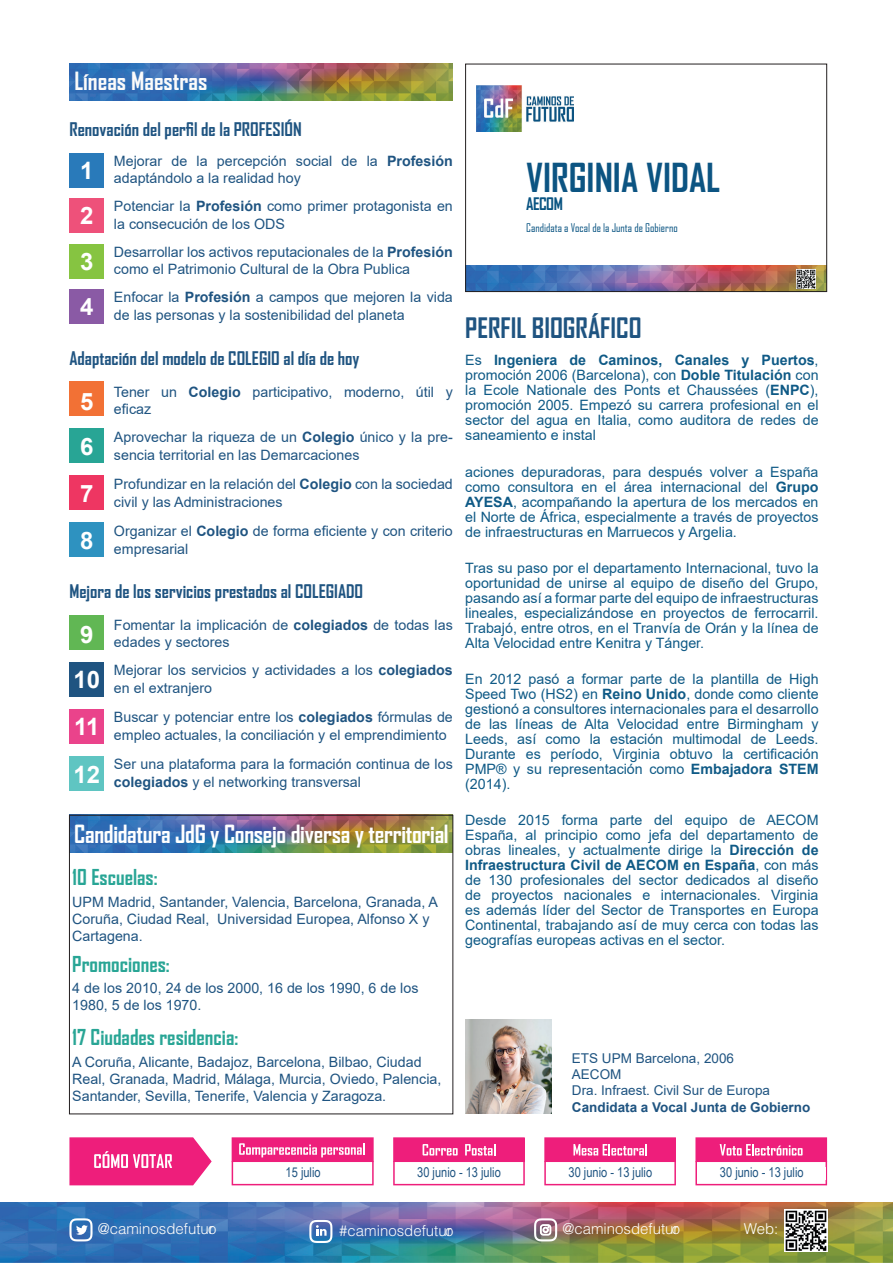
<style>
.page{position:relative;width:893px;height:1263px;background:#fff}
.page>*{position:absolute;margin:0;border:0;box-sizing:border-box;transform-origin:0 0}
.t1{font:700 38.25px "Agency FB";color:#0c5482}
.t2{font:700 27px "Agency FB";color:#1f5481}
.t3{font:700 24px "Agency FB";letter-spacing:-.01em;color:#fff}
.t4{font:700 24px/45.5px "Arial";color:#fff;text-align:justify}
.t5{font:700 24px "Agency FB";color:#fbfbfa}
.t6{font:700 21px "Agency FB";color:#28a595}
.t7{font:700 18px "Agency FB";color:#1f5481}
.t8{font:700 16.5px "Agency FB";letter-spacing:-.03em;color:#085381}
.t9{font:300 15px "Helvetica LT Std";color:#fbfbfa}
.t10{font:300 15px "Helvetica LT Std";color:#fff}
.t11{font:14.25px/15px "Arial";color:#0f5a86;text-align:justify}
.t12{font:14.25px/17.1px "Arial";color:#1f5481}
.t13{font:13.5px/16.2px "Arial";color:#1f5481}
.t14{font:13.5px "Arial Narrow";color:#1f5481}
.t15{font:700 13.5px "Arial";color:#1f5481}
.t16{font:11.4px "Agency FB";color:#085381}
.s1{font-weight:700}
</style>
<div class="page">
<div style="left:69px;top:153px;width:35px;height:35px;background:#297aba"></div>
<div style="left:69px;top:199px;width:35px;height:34px;background:#ee517a"></div>
<div style="left:69px;top:244px;width:35px;height:35px;background:#86c441"></div>
<div style="left:69px;top:290px;width:35px;height:34px;background:#8a5aa5"></div>
<div style="left:69px;top:382px;width:35px;height:34px;background:#f27135"></div>
<div style="left:69px;top:615px;width:35px;height:34px;background:#61b754"></div>
<div style="left:69px;top:429px;width:35px;height:34px;background:#28a595"></div>
<div style="left:69px;top:662px;width:35px;height:34px;background:#1f5481"></div>
<div style="left:69px;top:476px;width:35px;height:34px;background:#ee3662"></div>
<div style="left:69px;top:709px;width:35px;height:34px;background:#ea438b"></div>
<div style="left:69px;top:523px;width:35px;height:34px;background:#2e92c0"></div>
<div style="left:69px;top:756px;width:35px;height:34px;background:#5fc5c2"></div>
<img style="left:69px;top:64px;width:383px;height:37px">
<img style="left:71px;top:817px;width:380px;height:35px">
<div style="left:69px;top:815px;width:384px;height:299px;border:1px solid #231f20"></div>
<svg style="left:232px;top:1137px;width:142px;height:48px"></svg>
<svg style="left:393px;top:1137px;width:132px;height:48px"></svg>
<svg style="left:544px;top:1137px;width:132px;height:48px"></svg>
<svg style="left:695px;top:1137px;width:132px;height:48px"></svg>
<svg style="left:69px;top:1137px;width:143px;height:48px;background:#f0408f"></svg>
<div style="left:234px;top:1167px;width:138px;height:12px;background:#fff"></div>
<div style="left:395px;top:1167px;width:128px;height:12px;background:#fff"></div>
<div style="left:546px;top:1167px;width:128px;height:12px;background:#fff"></div>
<div style="left:698px;top:1167px;width:128px;height:12px;background:#fff"></div>
<img style="left:465px;top:1020px;width:86px;height:94px">
<img style="left:0;top:1203px;width:893px;height:60px">
<img style="left:784px;top:1209px;width:43px;height:42px">
<svg style="left:69px;top:1218px;width:24px;height:23px"></svg>
<svg style="left:534px;top:1218px;width:23px;height:23px"></svg>
<svg style="left:309px;top:1220px;width:23px;height:23px"></svg>
<img style="left:476px;top:86px;width:97px;height:45px">
<img style="left:467px;top:265px;width:358px;height:25px">
<img style="left:796px;top:269px;width:20px;height:19px">
<div style="left:465px;top:64px;width:362px;height:228px;border:1px solid #231f20"></div>
<h3 class="t5" style="left:74px;top:66px;width:134px">Líneas Maestras</h3>
<p class="t7" style="left:69px;top:118px;width:234px">Renovación del perfil de la PROFESIÓN</p>
<h3 class="t4" style="left:80px;top:148px;width:15px">1<br>2<br>3<br>4</h3>
<p class="t12" style="left:114px;top:152px;width:340px">Mejorar de la percepción social de la <span class="s1">Profesión </span>adaptándolo a la realidad hoy</p>
<p class="t12" style="left:114px;top:198px;width:340px">Potenciar la <span class="s1">Profesión</span> como primer protagonista en la consecución de los ODS</p>
<p class="t12" style="left:114px;top:243px;width:340px">Desarrollar los activos reputacionales de la <span class="s1">Profesión </span>como el Patrimonio Cultural de la Obra Publica</p>
<p class="t12" style="left:114px;top:289px;width:340px">Enfocar la <span class="s1">Profesión</span> a campos que mejoren la vida de las personas y la sostenibilidad del planeta</p>
<p class="t7" style="left:69px;top:347px;width:292px">Adaptación del modelo de COLEGIO al día de hoy</p>
<h3 class="t4" style="left:80px;top:379px;width:15px">5</h3>
<h3 class="t4" style="left:80px;top:424px;width:15px">6</h3>
<h3 class="t4" style="left:80px;top:471px;width:15px">7</h3>
<h3 class="t4" style="left:80px;top:518px;width:15px">8</h3>
<p class="t12" style="left:114px;top:383px;width:340px">Tener un <span class="s1">Colegio</span> participativo, moderno, útil y eficaz</p>
<p class="t12" style="left:114px;top:429px;width:340px">Aprovechar la riqueza de un <span class="s1">Colegio</span> único y la pre&shy;sencia territorial en las Demarcaciones</p>
<p class="t12" style="left:114px;top:476px;width:340px">Profundizar en la relación del <span class="s1">Colegio</span> con la sociedad civil y las Administraciones</p>
<p class="t12" style="left:114px;top:523px;width:340px">Organizar el <span class="s1">Colegio</span> de forma eficiente y con criterio empresarial</p>
<p class="t7" style="left:69px;top:580px;width:295px">Mejora de los servicios prestados al COLEGIADO</p>
<h3 class="t4" style="left:80px;top:612px;width:15px">9</h3>
<h3 class="t4" style="left:73px;top:657px;width:28px">10</h3>
<h3 class="t4" style="left:74px;top:705px;width:27px">11</h3>
<h3 class="t4" style="left:73px;top:752px;width:28px">12</h3>
<p class="t12" style="left:114px;top:616px;width:340px">Fomentar la implicación de <span class="s1">colegiados</span> de todas las edades y sectores</p>
<p class="t12" style="left:114px;top:662px;width:340px">Mejorar los servicios y actividades a los <span class="s1">colegiados </span>en el extranjero</p>
<p class="t12" style="left:114px;top:709px;width:340px">Buscar y potenciar entre los <span class="s1">colegiados</span> fórmulas de empleo actuales, la conciliación y el emprendimiento</p>
<p class="t12" style="left:114px;top:756px;width:340px">Ser una plataforma para la formación continua de los <span class="s1">colegiados</span> y el networking transversal</p>
<h3 class="t3" style="left:74px;top:819px;width:376px">Candidatura JdG y Consejo diversa y territorial</h3>
<h3 class="t6" style="left:72px;top:864px;width:87px">10 Escuelas:</h3>
<p class="t12" style="left:72px;top:893px;width:367px">UPM Madrid, Santander, Valencia, Barcelona, Granada, A<br>Coruña, Ciudad Real, Universidad Europea, Alfonso X y<br>Cartagena.</p>
<h3 class="t6" style="left:72px;top:951px;width:99px">Promociones:</h3>
<p class="t12" style="left:72px;top:980px;width:348px">4 de los 2010, 24 de los 2000, 16 de los 1990, 6 de los<br>1980, 5 de los 1970.</p>
<h3 class="t6" style="left:72px;top:1024px;width:167px">17 Ciudades residencia:</h3>
<p class="t12" style="left:72px;top:1053px;width:371px">A Coruña, Alicante, Badajoz, Barcelona, Bilbao, Ciudad<br>Real, Granada, Madrid, Málaga, Murcia, Oviedo, Palencia,<br>Santander, Sevilla, Tenerife, Valencia y Zaragoza.</p>
<h1 class="t1" style="left:526px;top:154px;width:196px">VIRGINIA VIDAL</h1>
<p class="t8" style="left:526px;top:193px;width:38px">AECOM</p>
<p class="t16" style="left:526px;top:221px;width:153px">Candidata a Vocal de la Junta de Gobierno</p>
<h2 class="t2" style="left:465px;top:311px;width:178px">PERFIL BIOGRÁFICO</h2>
<p class="t11" style="left:465px;top:353px;width:355px">Es <span class="s1">Ingeniera de Caminos, Canales y Puertos</span>, promoción 2006 (Barcelona), con <span class="s1">Doble Titulación</span> con la Ecole Nationale des Ponts et Chaussées (<span class="s1">ENPC</span>), promoción 2005. Empezó su carrera profesional en el sector del agua en Italia, como auditora de redes de saneamiento e instal</p>
<p class="t11" style="left:465px;top:464px;width:355px">aciones depuradoras, para después volver a España como consultora en el área internacional del <span class="s1">Grupo AYESA</span>, acompañando la apertura de los mercados en el Norte de África, especialmente a través de proyectos de infraestructuras en Marruecos y Argelia.</p>
<p class="t11" style="left:465px;top:560px;width:355px">Tras su paso por el departamento Internacional, tuvo la oportunidad de unirse al equipo de diseño del Grupo, pasando así a formar parte del equipo de infraestructuras lineales, especializándose en proyectos de ferrocarril.<br>Trabajó, entre otros, en el Tranvía de Orán y la línea de Alta Velocidad entre Kenitra y Tánger.</p>
<p class="t11" style="left:465px;top:671px;width:355px">En 2012 pasó a formar parte de la plantilla de High Speed Two (HS2) en <span class="s1">Reino Unido</span>, donde como cliente gestionó a consultores internacionales para el desarrollo de las líneas de Alta Velocidad entre Birmingham y Leeds, así como la estación multimodal de Leeds.<br>Durante es período, Virginia obtuvo la certificación PMP® y su representación como <span class="s1">Embajadora STEM </span>(2014).</p>
<p class="t11" style="left:465px;top:813px;width:355px">Desde 2015 forma parte del equipo de AECOM España, al principio como jefa del departamento de obras lineales, y actualmente dirige la <span class="s1">Dirección de Infraestructura Civil de AECOM en España</span>, con más de 130 profesionales del sector dedicados al diseño de proyectos nacionales e internacionales. Virginia es además líder del Sector de Transportes en Europa Continental, trabajando así de muy cerca con todas las geografías europeas activas en el sector.</p>
<p class="t13" style="left:572px;top:1050px;width:200px">ETS UPM Barcelona, 2006<br>AECOM<br>Dra. Infraest. Civil Sur de Europa</p>
<p class="t15" style="left:572px;top:1097px;width:240px">Candidata a Vocal Junta de Gobierno</p>
<p class="t14" style="left:286px;top:1162px;width:37px">15 julio</p>
<p class="t14" style="left:417px;top:1162px;width:85px">30 junio - 13 julio</p>
<p class="t14" style="left:569px;top:1162px;width:85px">30 junio - 13 julio</p>
<p class="t14" style="left:720px;top:1162px;width:85px">30 junio - 13 julio</p>
<p class="t9" style="left:98px;top:1220px;width:120px">@caminosdefuturo</p>
<p class="t9" style="left:339px;top:1221px;width:116px">#caminosdefuturo</p>
<p class="t9" style="left:562px;top:1220px;width:119px">@caminosdefuturo</p>
<p class="t10" style="left:744px;top:1219px;width:36px">Web:</p>
</div>
